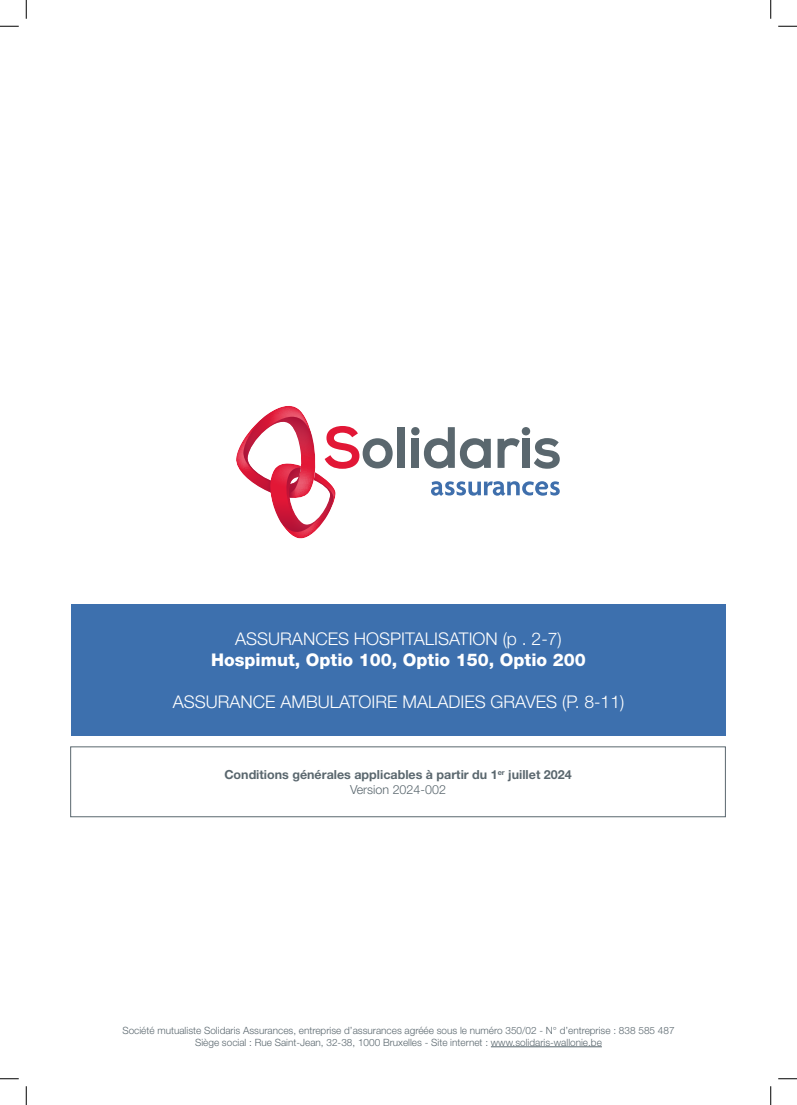
<style>
.page{position:relative;width:797px;height:1105px;background:#fff}
.page>*{position:absolute;margin:0;border:0;box-sizing:border-box;transform-origin:0 0}
.t1{font:300 17.5px "Helvetica Neue LT Std";color:#fff}
.t2{font:800 17.5px "Helvetica Neue LT Std";color:#fff}
.t3{font:700 12.5px/15px "Helvetica Neue LT Std";color:#5a676e;text-align:center}
.t4{font:300 10px/12px "Helvetica Neue LT Std";color:#5a676e;text-align:center}
.s1{font-weight:300}
</style>
<div class="page">
<div style="left:71px;top:604px;width:654px;height:131px;background:#3d70ae"></div>
<div style="left:70px;top:747px;width:655px;height:70px;border:1px solid #5a676e"></div>
<hr style="left:491px;top:1046px;width:111px;height:1px;background:#5a676e">
<div style="left:398px;top:427px;width:7px;height:41px;background:#5a676e"></div>
<svg style="left:411px;top:427px;width:80px;height:42px"></svg>
<svg style="left:497px;top:427px;width:63px;height:42px"></svg>
<svg style="left:236px;top:406px;width:156px;height:133px"></svg>
<svg style="left:431px;top:481px;width:128px;height:15px"></svg>
<svg style="left:0;top:25px;width:19px;height:2px"></svg>
<svg style="left:778px;top:25px;width:19px;height:2px"></svg>
<svg style="left:0;top:1078px;width:19px;height:1px"></svg>
<svg style="left:778px;top:1078px;width:19px;height:1px"></svg>
<svg style="left:25px;top:0;width:2px;height:19px"></svg>
<svg style="left:25px;top:1086px;width:2px;height:19px"></svg>
<svg style="left:770px;top:0;width:1px;height:19px"></svg>
<svg style="left:770px;top:1086px;width:1px;height:19px"></svg>
<h1 class="t1" style="left:235px;top:628px;width:328px">ASSURANCES HOSPITALISATION (p . 2-7)</h1>
<h1 class="t2" style="left:211px;top:649px;width:376px">Hospimut, Optio 100, Optio 150, Optio 200</h1>
<h1 class="t1" style="left:173px;top:691px;width:453px">ASSURANCE AMBULATOIRE MALADIES GRAVES (P. 8-11)</h1>
<p class="t3" style="left:224px;top:766px;width:349px">Conditions générales applicables à partir du 1<sup>er</sup> juillet 2024<br><span class="s1">Version 2024-002</span></p>
<p class="t4" style="left:122px;top:1024px;width:553px">Société mutualiste Solidaris Assurances, entreprise d’assurances agréée sous le numéro 350/02 - N° d’entreprise : 838 585 487<br>Siège social : Rue Saint-Jean, 32-38, 1000 Bruxelles - Site internet : www.solidaris-wallonie.be</p>
</div>
